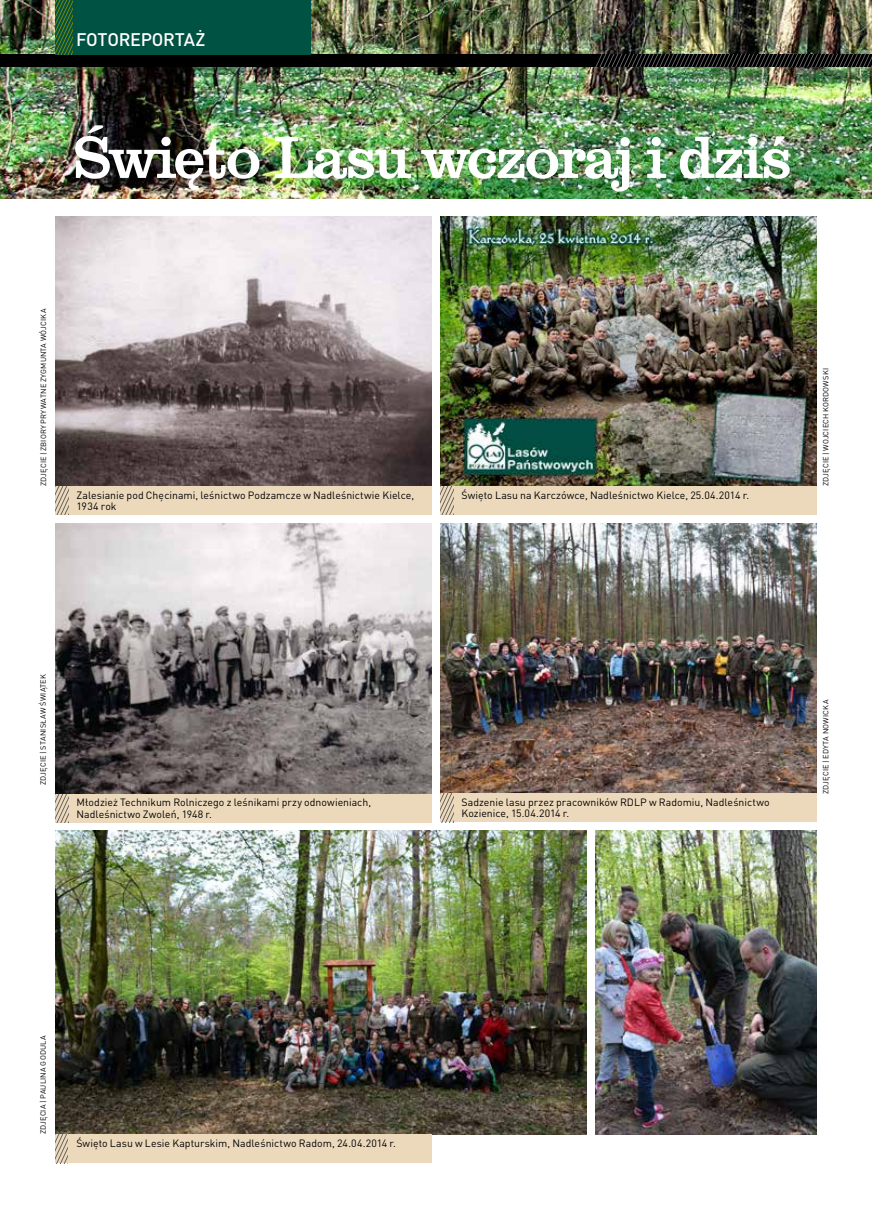
<style>
.page{position:relative;width:872px;height:1212px;background:#fff}
.page>*{position:absolute;margin:0;border:0;box-sizing:border-box;transform-origin:0 0}
.t1{font:500 61.5px "Clarendon TOT";letter-spacing:-.035em;color:#fff}
.t2{font:500 18px "DIN Pro";letter-spacing:-.015em;color:#fff}
.t3{font:10.5px/11.2px "DIN Pro";letter-spacing:.005em;color:#000}
.t4{font:7.5px "DIN Pro";letter-spacing:.02em;color:#000}
</style>
<div class="page">
<img style="left:0;top:0;width:872px;height:198px">
<img style="left:55px;top:831px;width:532px;height:303px">
<img style="left:440px;top:216px;width:376px;height:270px">
<img style="left:440px;top:523px;width:376px;height:270px">
<img style="left:595px;top:831px;width:221px;height:303px">
<img style="left:55px;top:216px;width:377px;height:270px">
<div style="left:0;top:54px;width:872px;height:13px;background:#000"></div>
<svg style="left:595px;top:54px;width:277px;height:13px"></svg>
<div style="left:55px;top:0;width:255px;height:54px;background:#005243"></div>
<svg style="left:55px;top:0;width:17px;height:54px"></svg>
<img style="left:55px;top:523px;width:377px;height:270px">
<div style="left:55px;top:486px;width:377px;height:29px;background:#ecd9bc"></div>
<svg style="left:55px;top:486px;width:14px;height:29px"></svg>
<div style="left:55px;top:794px;width:377px;height:29px;background:#ecd9bc"></div>
<svg style="left:55px;top:794px;width:14px;height:29px"></svg>
<div style="left:440px;top:486px;width:376px;height:29px;background:#ecd9bc"></div>
<svg style="left:440px;top:486px;width:13px;height:29px"></svg>
<div style="left:440px;top:793px;width:376px;height:29px;background:#ecd9bc"></div>
<svg style="left:440px;top:793px;width:13px;height:29px"></svg>
<div style="left:55px;top:1134px;width:376px;height:29px;background:#ecd9bc"></div>
<svg style="left:55px;top:1134px;width:13px;height:29px"></svg>
<h2 class="t2" style="left:76px;top:25px;width:131px">FOTOREPORTAŻ</h2>
<h1 class="t1" style="left:72px;top:123px;width:721px">Święto Lasu wczoraj i dziś</h1>
<p class="t4" style="left:38px;top:486px;width:179px;rotate:-90deg">ZDJĘCIE | ZBIORY PRYWATNE ZYGMUNTA WÓJCIKA</p>
<p class="t3" style="left:77px;top:488px;width:339px">Zalesianie pod Chęcinami, leśnictwo Podzamcze w Nadleśnictwie Kielce,<br>1934 rok</p>
<p class="t3" style="left:461px;top:488px;width:289px">Święto Lasu na Karczówce, Nadleśnictwo Kielce, 25.04.2014 r.</p>
<p class="t4" style="left:819px;top:486px;width:120px;rotate:-90deg">ZDJĘCIE | WOJCIECH KORDOWSKI</p>
<p class="t4" style="left:37px;top:785px;width:113px;rotate:-90deg">ZDJĘCIE | STANISŁAW ŚWIĄTEK</p>
<p class="t3" style="left:77px;top:796px;width:296px">Młodzież Technikum Rolniczego z leśnikami przy odnowieniach,<br>Nadleśnictwo Zwoleń, 1948 r.</p>
<p class="t3" style="left:461px;top:795px;width:310px">Sadzenie lasu przez pracowników RDLP w Radomiu, Nadleśnictwo<br>Kozienice, 15.04.2014 r.</p>
<p class="t4" style="left:819px;top:794px;width:96px;rotate:-90deg">ZDJĘCIE | EDYTA NOWICKA</p>
<p class="t4" style="left:37px;top:1134px;width:100px;rotate:-90deg">ZDJĘCIA | PAULINA GODULA</p>
<p class="t3" style="left:76px;top:1136px;width:321px">Święto Lasu w Lesie Kapturskim, Nadleśnictwo Radom, 24.04.2014 r.</p>
</div>
